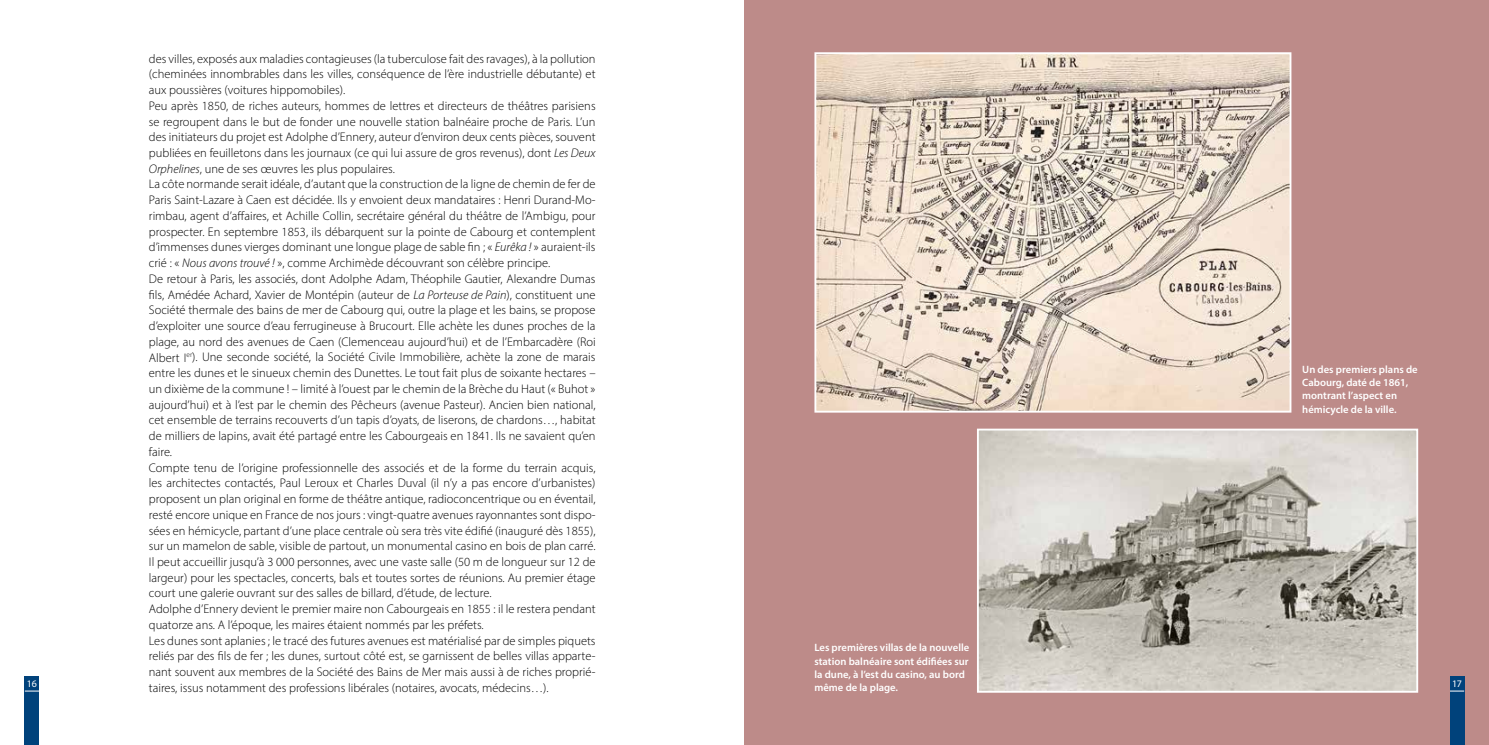
<style>
.page{position:relative;width:1489px;height:745px;background:#fff}
.page>*{position:absolute;margin:0;border:0;box-sizing:border-box;transform-origin:0 0}
.t1{font:300 12.5px/15.8px "Myriad Pro";color:#000}
.t2{font:600 10.62px/13.2px "Myriad Pro";color:#fff}
.t3{font:10px "Myriad Pro";color:#fff}
.s1{font-style:italic}
</style>
<div class="page">
<div style="left:744px;top:0;width:744px;height:744px;background:#bd8b89"></div>
<img style="left:817px;top:55px;width:471px;height:354px">
<div style="left:814px;top:52px;width:477px;height:360px;border:2px solid #fff"></div>
<img style="left:979px;top:431px;width:435px;height:258px">
<div style="left:976px;top:428px;width:441px;height:264px;border:2px solid #fff"></div>
<div style="left:1449px;top:675px;width:14px;height:69px;background:#00427b"></div>
<svg style="left:1449px;top:690px;width:14px;height:1px"></svg>
<div style="left:25px;top:675px;width:14px;height:69px;background:#00427b"></div>
<svg style="left:25px;top:690px;width:14px;height:1px"></svg>
<p class="t1" style="left:149px;top:50px;width:448px">des villes, exposés aux maladies contagieuses (la tuberculose fait des ravages), à la pollution (cheminées innombrables dans les villes, conséquence de l’ère industrielle débutante) et aux poussières (voitures hippomobiles).<br>Peu après 1850, de riches auteurs, hommes de lettres et directeurs de théâtres parisiens se regroupent dans le but de fonder une nouvelle station balnéaire proche de Paris. L’un des initiateurs du projet est Adolphe d’Ennery, auteur d’environ deux cents pièces, souvent publiées en feuilletons dans les journaux (ce qui lui assure de gros revenus), dont <span class="s1">Les Deux Orphelines</span>, une de ses œuvres les plus populaires.<br>La côte normande serait idéale, d’autant que la construction de la ligne de chemin de fer de Paris Saint-Lazare à Caen est décidée. Ils y envoient deux mandataires : Henri Durand-Mo&shy;rimbau, agent d’affaires, et Achille Collin, secrétaire général du théâtre de l’Ambigu, pour prospecter. En septembre 1853, ils débarquent sur la pointe de Cabourg et contemplent d’immenses dunes vierges dominant une longue plage de sable fin ; « <span class="s1">Eurêka !</span> » auraient-ils crié : « <span class="s1">Nous avons trouvé !</span> », comme Archimède découvrant son célèbre principe.<br>De retour à Paris, les associés, dont Adolphe Adam, Théophile Gautier, Alexandre Dumas fils, Amédée Achard, Xavier de Montépin (auteur de <span class="s1">La Porteuse de Pain</span>), constituent une Société thermale des bains de mer de Cabourg qui, outre la plage et les bains, se propose d’exploiter une source d’eau ferrugineuse à Brucourt. Elle achète les dunes proches de la plage, au nord des avenues de Caen (Clemenceau aujourd’hui) et de l’Embarcadère (Roi Albert I<sup>er</sup>). Une seconde société, la Société Civile Immobilière, achète la zone de marais entre les dunes et le sinueux chemin des Dunettes. Le tout fait plus de soixante hectares – un dixième de la commune ! – limité à l’ouest par le chemin de la Brèche du Haut (« Buhot » aujourd’hui) et à l’est par le chemin des Pêcheurs (avenue Pasteur). Ancien bien national, cet ensemble de terrains recouverts d’un tapis d’oyats, de liserons, de chardons…, habitat de milliers de lapins, avait été partagé entre les Cabourgeais en 1841. Ils ne savaient qu’en faire.<br>Compte tenu de l’origine professionnelle des associés et de la forme du terrain acquis, les architectes contactés, Paul Leroux et Charles Duval (il n’y a pas encore d’urbanistes) proposent un plan original en forme de théâtre antique, radioconcentrique ou en éventail, resté encore unique en France de nos jours : vingt-quatre avenues rayonnantes sont dispo&shy;sées en hémicycle, partant d’une place centrale où sera très vite édifié (inauguré dès 1855), sur un mamelon de sable, visible de partout, un monumental casino en bois de plan carré.<br>Il peut accueillir jusqu’à 3 000 personnes, avec une vaste salle (50 m de longueur sur 12 de largeur) pour les spectacles, concerts, bals et toutes sortes de réunions. Au premier étage court une galerie ouvrant sur des salles de billard, d’étude, de lecture.<br>Adolphe d’Ennery devient le premier maire non Cabourgeais en 1855 : il le restera pendant quatorze ans. A l’époque, les maires étaient nommés par les préfets.<br>Les dunes sont aplanies ; le tracé des futures avenues est matérialisé par de simples piquets reliés par des fils de fer ; les dunes, surtout côté est, se garnissent de belles villas apparte&shy;nant souvent aux membres de la Société des Bains de Mer mais aussi à de riches proprié&shy;taires, issus notamment des professions libérales (notaires, avocats, médecins…).</p>
<p class="t2" style="left:1302px;top:362px;width:117px">Un des premiers plans de<br>Cabourg, daté de 1861, montrant l’aspect en hémicycle de la ville.</p>
<p class="t2" style="left:814px;top:640px;width:156px">Les premières villas de la nouvelle station balnéaire sont édifiées sur la dune, à l’est du casino, au bord même de la plage.</p>
<p class="t3" style="left:27px;top:677px;width:11px">16</p>
<p class="t3" style="left:1451px;top:677px;width:11px">17</p>
</div>
